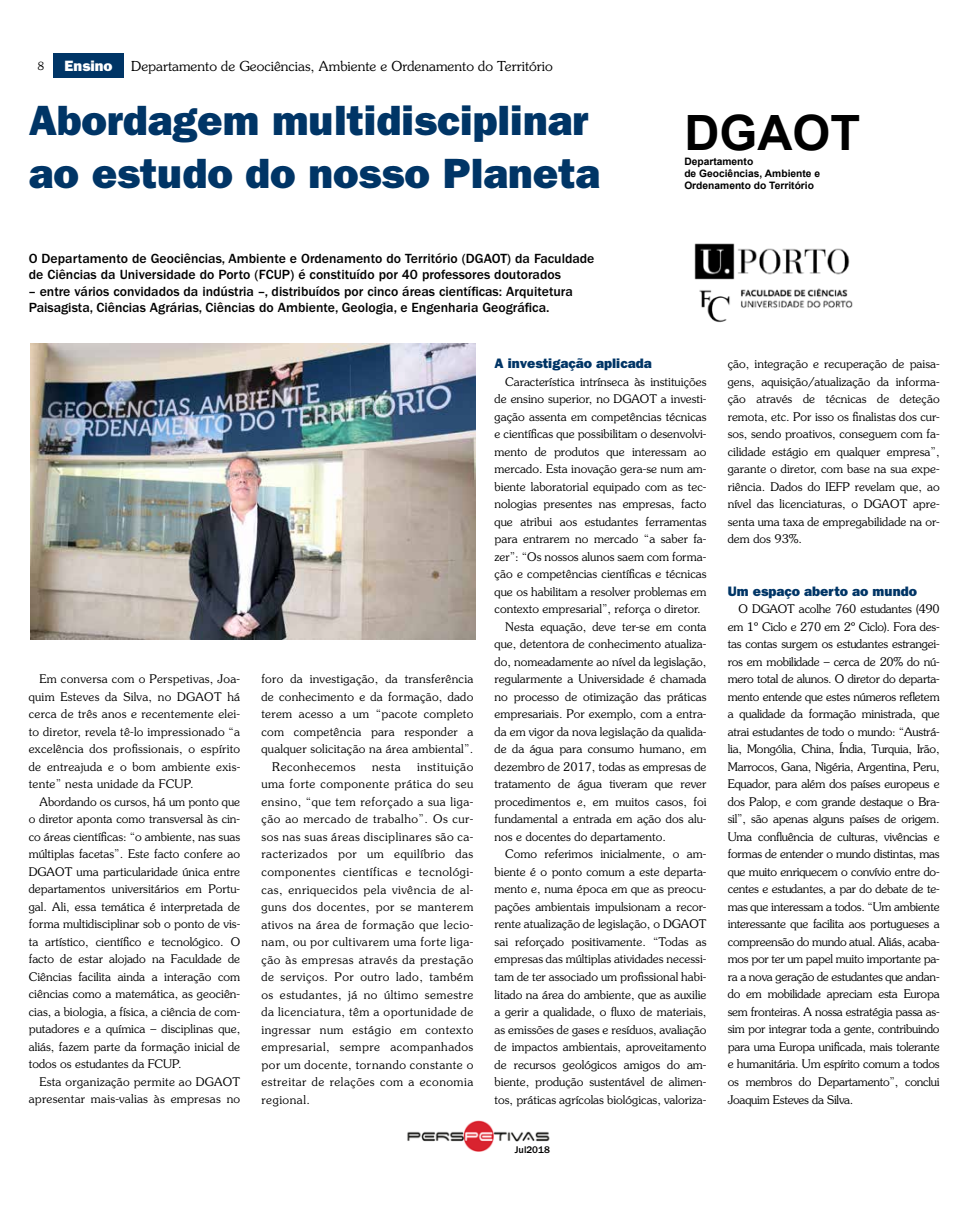
<style>
.page{position:relative;width:968px;height:1205px;background:#fff}
.page>*{position:absolute;margin:0;border:0;box-sizing:border-box;transform-origin:0 0}
.t1{font:700 48.62px "Arial";color:#000}
.t2{font:42.5px/52.5px "ITC Franklin Gothic Std Hvy";color:#003566}
.t3{font:500 13.75px/16.2px "ITC Franklin Gothic Std";color:#000}
.t4{font:300 13.75px "Souvenir Std";color:#000}
.t5{font:13.75px "ITC Franklin Gothic Std Hvy";color:#003566}
.t6{font:300 11.88px/17.5px "Souvenir Std";color:#000;text-align:justify}
.t7{font:300 11.88px/17.5px "Souvenir Std";letter-spacing:.02em;color:#000;text-align:right}
.t8{font:300 11.88px "Souvenir Std";letter-spacing:.04em;color:#000}
.t9{font:300 11.25px "Souvenir Std";color:#000}
.t10{font:700 10.25px/12.2px "Arial";color:#000}
.t11{font:500 10px "ITC Franklin Gothic Std";color:#000}
.s1{font-family:"ITC Franklin Gothic Std Hvy";font-weight:400;font-size:15px;color:#fff}
</style>
<div class="page">
<div style="left:53px;top:53px;width:71px;height:25px;background:#003566"></div>
<img style="left:407px;top:1121px;width:143px;height:31px">
<img style="left:30px;top:343px;width:445px;height:297px">
<img style="left:694px;top:243px;width:159px;height:80px">
<p class="t9" style="left:37px;top:59px;width:8px">8</p>
<p class="t4" style="left:65px;top:58px;width:489px"><span class="s1">Ensino</span> Departamento de Geociências, Ambiente e Ordenamento do Território</p>
<h2 class="t2" style="left:29px;top:94px;width:572px">Abordagem multidisciplinar ao estudo do nosso Planeta</h2>
<h1 class="t1" style="left:684px;top:100px;width:177px">DGAOT</h1>
<p class="t10" style="left:684px;top:155px;width:137px">Departamento<br>de Geociências, Ambiente e<br>Ordenamento do Território</p>
<p class="t3" style="left:29px;top:251px;width:567px">O Departamento de Geociências, Ambiente e Ordenamento do Território (DGAOT) da Faculdade de Ciências da Universidade do Porto (FCUP) é constituído por 40 professores doutorados</p>
<p class="t3" style="left:29px;top:283px;width:545px">– entre vários convidados da indústria –, distribuídos por cinco áreas científicas: Arquitetura<br>Paisagista, Ciências Agrárias, Ciências do Ambiente, Geologia, e Engenharia Geográfica.</p>
<p class="t6" style="left:29px;top:670px;width:213px;text-indent:11px">Em conversa com o Perspetivas, Joa&shy;quim Esteves da Silva, no DGAOT há cerca de três anos e recentemente elei&shy;to diretor, revela tê-lo impressionado “a excelência dos profissionais, o espírito de entreajuda e o bom ambiente exis&shy;tente” nesta unidade da FCUP.</p>
<p class="t6" style="left:29px;top:793px;width:213px;text-indent:11px">Abordando os cursos, há um ponto que o diretor aponta como transversal às cin&shy;co áreas científicas: “o ambiente, nas suas múltiplas facetas”. Este facto confere ao DGAOT uma particularidade única entre departamentos universitários em Portu&shy;gal. Ali, essa temática é interpretada de forma multidisciplinar sob o ponto de vis&shy;ta artístico, científico e tecnológico. O facto de estar alojado na Faculdade de Ciências facilita ainda a interação com ciências como a matemática, as geociên&shy;cias, a biologia, a física, a ciência de com&shy;putadores e a química – disciplinas que, aliás, fazem parte da formação inicial de todos os estudantes da FCUP.</p>
<p class="t7" style="left:29px;top:1073px;width:213px">Esta organização permite ao DGAOT apresentar mais-valias às empresas no</p>
<p class="t7" style="left:261px;top:670px;width:213px">foro da investigação, da transferência</p>
<p class="t7" style="left:261px;top:688px;width:213px">de conhecimento e da formação, dado</p>
<p class="t7" style="left:261px;top:705px;width:213px">terem acesso a um “pacote completo</p>
<p class="t7" style="left:261px;top:723px;width:213px">com competência para responder a</p>
<p class="t7" style="left:261px;top:740px;width:213px">qualquer solicitação na área ambiental”.</p>
<p class="t8" style="left:272px;top:759px;width:85px">Reconhecemos</p>
<p class="t6" style="left:372px;top:758px;width:30px">nesta</p>
<p class="t6" style="left:261px;top:758px;width:213px;text-indent:156px">instituição uma forte componente prática do seu ensino, “que tem reforçado a sua liga&shy;ção ao mercado de trabalho”. Os cur&shy;sos nas suas áreas disciplinares são ca&shy;racterizados por um equilíbrio das componentes científicas e tecnológi&shy;cas, enriquecidos pela vivência de al&shy;guns dos docentes, por se manterem ativos na área de formação que lecio&shy;nam, ou por cultivarem uma forte liga&shy;ção às empresas através da prestação de serviços. Por outro lado, também os estudantes, já no último semestre da licenciatura, têm a oportunidade de ingressar num estágio em contexto empresarial, sempre acompanhados por um docente, tornando constante o estreitar de relações com a economia regional.</p>
<p class="t5" style="left:494px;top:355px;width:159px">A investigação aplicada</p>
<p class="t6" style="left:505px;top:373px;width:203px">Característica intrínseca às instituições</p>
<p class="t6" style="left:494px;top:390px;width:213px">de ensino superior, no DGAOT a investi-</p>
<p class="t6" style="left:494px;top:408px;width:213px">gação assenta em competências técnicas</p>
<p class="t6" style="left:494px;top:425px;width:213px">e científicas que possibilitam o desenvolvi-</p>
<p class="t6" style="left:494px;top:443px;width:213px">mento de produtos que interessam ao</p>
<p class="t6" style="left:494px;top:460px;width:213px">mercado. Esta inovação gera-se num am-</p>
<p class="t6" style="left:494px;top:478px;width:213px">biente laboratorial equipado com as tec-</p>
<p class="t6" style="left:494px;top:495px;width:213px">nologias presentes nas empresas, facto</p>
<p class="t6" style="left:494px;top:513px;width:213px">que atribui aos estudantes ferramentas</p>
<p class="t6" style="left:494px;top:530px;width:213px">para entrarem no mercado “a saber fa-</p>
<p class="t6" style="left:494px;top:548px;width:213px">zer”: “Os nossos alunos saem com forma-</p>
<p class="t6" style="left:494px;top:565px;width:213px">ção e competências científicas e técnicas</p>
<p class="t6" style="left:494px;top:583px;width:213px">que os habilitam a resolver problemas em</p>
<p class="t6" style="left:494px;top:600px;width:208px">contexto empresarial”, reforça o diretor.</p>
<p class="t6" style="left:505px;top:618px;width:203px">Nesta equação, deve ter-se em conta</p>
<p class="t6" style="left:494px;top:635px;width:213px">que, detentora de conhecimento atualiza-</p>
<p class="t6" style="left:494px;top:653px;width:213px">do, nomeadamente ao nível da legislação,</p>
<p class="t6" style="left:494px;top:670px;width:213px">regularmente a Universidade é chamada</p>
<p class="t6" style="left:494px;top:688px;width:213px">no processo de otimização das práticas</p>
<p class="t6" style="left:494px;top:705px;width:213px">empresariais. Por exemplo, com a entra-</p>
<p class="t6" style="left:494px;top:723px;width:213px">da em vigor da nova legislação da qualida-</p>
<p class="t6" style="left:494px;top:740px;width:213px">de da água para consumo humano, em</p>
<p class="t6" style="left:494px;top:758px;width:213px">dezembro de 2017, todas as empresas de</p>
<p class="t6" style="left:494px;top:775px;width:213px">tratamento de água tiveram que rever</p>
<p class="t6" style="left:494px;top:793px;width:213px">procedimentos e, em muitos casos, foi</p>
<p class="t6" style="left:494px;top:810px;width:213px">fundamental a entrada em ação dos alu-</p>
<p class="t6" style="left:494px;top:828px;width:173px">nos e docentes do departamento.</p>
<p class="t6" style="left:505px;top:845px;width:203px">Como referimos inicialmente, o am-</p>
<p class="t6" style="left:494px;top:863px;width:213px">biente é o ponto comum a este departa-</p>
<p class="t6" style="left:494px;top:880px;width:213px">mento e, numa época em que as preocu-</p>
<p class="t6" style="left:494px;top:898px;width:213px">pações ambientais impulsionam a recor-</p>
<p class="t6" style="left:494px;top:915px;width:213px">rente atualização de legislação, o DGAOT</p>
<p class="t6" style="left:494px;top:933px;width:213px">sai reforçado positivamente. “Todas as</p>
<p class="t6" style="left:494px;top:950px;width:213px">empresas das múltiplas atividades necessi-</p>
<p class="t6" style="left:494px;top:968px;width:213px">tam de ter associado um profissional habi-</p>
<p class="t6" style="left:494px;top:985px;width:213px">litado na área do ambiente, que as auxilie</p>
<p class="t6" style="left:494px;top:1003px;width:213px">a gerir a qualidade, o fluxo de materiais,</p>
<p class="t6" style="left:494px;top:1020px;width:213px">as emissões de gases e resíduos, avaliação</p>
<p class="t6" style="left:494px;top:1038px;width:213px">de impactos ambientais, aproveitamento</p>
<p class="t6" style="left:494px;top:1055px;width:213px">de recursos geológicos amigos do am-</p>
<p class="t6" style="left:494px;top:1073px;width:213px">biente, produção sustentável de alimen-</p>
<p class="t6" style="left:494px;top:1090px;width:213px">tos, práticas agrícolas biológicas, valoriza-</p>
<p class="t11" style="left:515px;top:1144px;width:37px">Jul2018</p>
<p class="t6" style="left:727px;top:355px;width:213px">ção, integração e recuperação de paisa&shy;gens, aquisição/atualização da informa&shy;ção através de técnicas de deteção remota, etc. Por isso os finalistas dos cur&shy;sos, sendo proativos, conseguem com fa&shy;cilidade estágio em qualquer empresa”, garante o diretor, com base na sua expe&shy;riência. Dados do IEFP revelam que, ao nível das licenciaturas, o DGAOT apre&shy;senta uma taxa de empregabilidade na or&shy;dem dos 93%.</p>
<p class="t5" style="left:727px;top:582px;width:191px">Um espaço aberto ao mundo</p>
<p class="t6" style="left:727px;top:600px;width:213px;text-indent:11px">O DGAOT acolhe 760 estudantes (490 em 1º Ciclo e 270 em 2º Ciclo). Fora des&shy;tas contas surgem os estudantes estrangei&shy;ros em mobilidade – cerca de 20% do nú&shy;mero total de alunos. O diretor do departa&shy;mento entende que estes números refletem a qualidade da formação ministrada, que atrai estudantes de todo o mundo: “Austrá&shy;lia, Mongólia, China, Índia, Turquia, Irão, Marrocos, Gana, Nigéria, Argentina, Peru, Equador, para além dos países europeus e dos Palop, e com grande destaque o Bra&shy;sil”, são apenas alguns países de origem.<br>Uma confluência de culturas, vivências e formas de entender o mundo distintas, mas que muito enriquecem o convívio entre do&shy;centes e estudantes, a par do debate de te&shy;mas que interessam a todos. “Um ambiente interessante que facilita aos portugueses a compreensão do mundo atual. Aliás, acaba&shy;mos por ter um papel muito importante pa&shy;ra a nova geração de estudantes que andan&shy;do em mobilidade apreciam esta Europa sem fronteiras. A nossa estratégia passa as&shy;sim por integrar toda a gente, contribuindo para uma Europa unificada, mais tolerante e humanitária. Um espírito comum a todos os membros do Departamento”, conclui Joaquim Esteves da Silva.</p>
</div>
